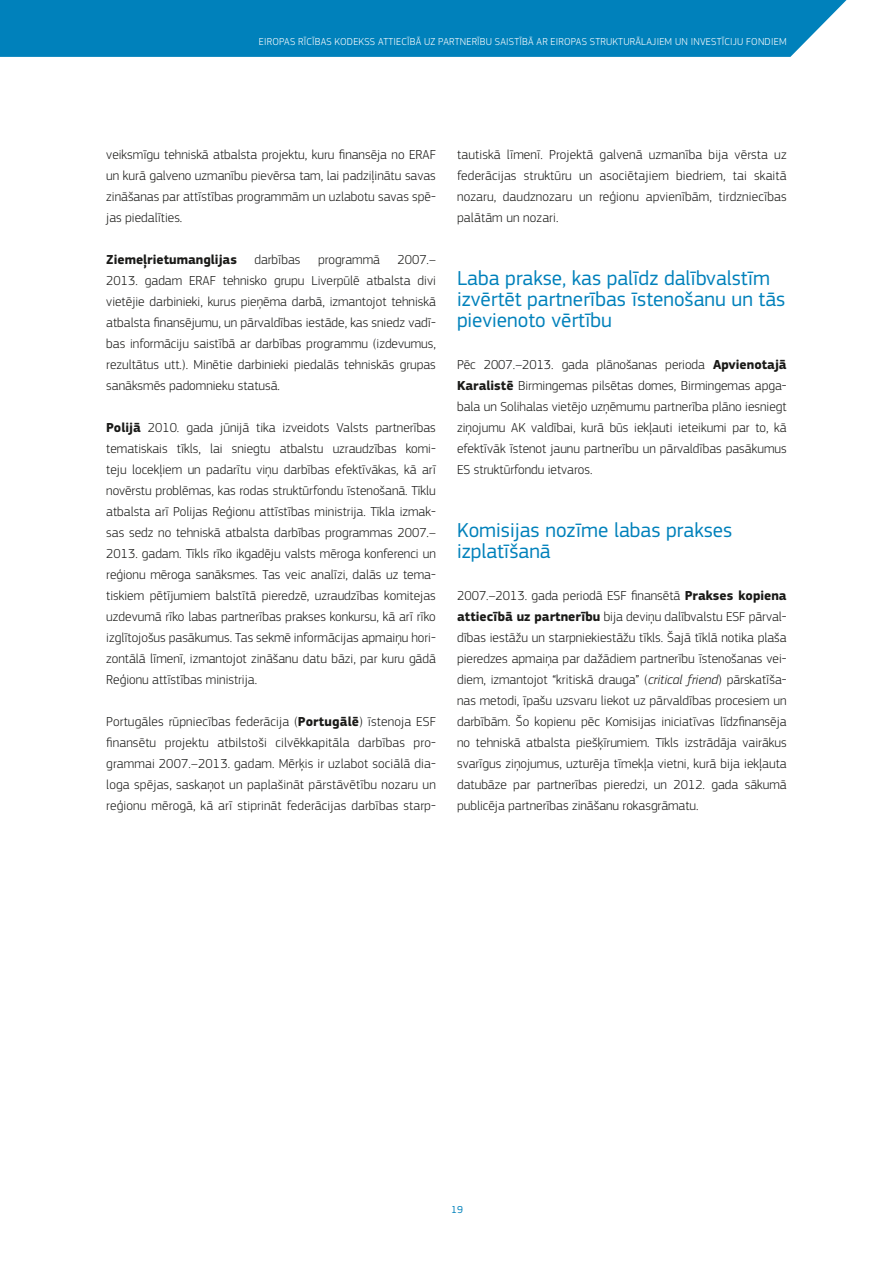
<style>
.page{position:relative;width:893px;height:1263px;background:#fff}
.page>*{position:absolute;margin:0;border:0;box-sizing:border-box;transform-origin:0 0}
.Heading_2{font:21px/21px "EC Square Sans Pro";color:#0081bb}
.Body{font:300 13.5px/21px "EC Square Sans Pro";color:#1a1a18;text-align:justify}
.Body-2{font:700 13.5px "EC Square Sans Pro";color:#1a1a18}
.t1{font:300 10.5px "EC Square Sans Pro";letter-spacing:.02em;color:#fff}
.t2{font:10.5px "EC Square Sans Pro";color:#0081bb}
.s1{font-weight:700}
.s2{font-style:italic}
</style>
<div class="page">
<div style="left:0;top:0;width:847px;height:57px;background:#0081bb"></div>
<p class="t1" style="left:259px;top:35px;width:529px">EIROPAS RĪCĪBAS KODEKSS ATTIECĪBĀ UZ PARTNERĪBU SAISTĪBĀ AR EIROPAS STRUKTURĀLAJIEM UN INVESTĪCIJU FONDIEM</p>
<p class="Body" style="left:106px;top:144px;width:331px">veiksmīgu tehniskā atbalsta projektu, kuru finansēja no ERAF un kurā galveno uzmanību pievērsa tam, lai padziļinātu savas zināšanas par attīstības programmām un uzlabotu savas spē&shy;jas piedalīties.</p>
<p class="Body-2" style="left:106px;top:251px;width:132px">Ziemeļrietumanglijas</p>
<p class="Body" style="left:254px;top:249px;width:47px">darbības</p>
<p class="Body" style="left:318px;top:249px;width:63px">programmā</p>
<p class="Body" style="left:106px;top:249px;width:331px;text-indent:291px">2007.– 2013. gadam ERAF tehnisko grupu Liverpūlē atbalsta divi vietējie darbinieki, kurus pieņēma darbā, izmantojot tehniskā atbalsta finansējumu, un pārvaldības iestāde, kas sniedz vadī&shy;bas informāciju saistībā ar darbības programmu (izdevumus, rezultātus utt.). Minētie darbinieki piedalās tehniskās grupas sanāksmēs padomnieku statusā.</p>
<p class="Body" style="left:106px;top:417px;width:331px"><span class="s1">Polijā</span> 2010. gada jūnijā tika izveidots Valsts partnerības tematiskais tīkls, lai sniegtu atbalstu uzraudzības komi&shy;teju locekļiem un padarītu viņu darbības efektīvākas, kā arī novērstu problēmas, kas rodas struktūrfondu īstenošanā. Tīklu atbalsta arī Polijas Reģionu attīstības ministrija. Tīkla izmak&shy;sas sedz no tehniskā atbalsta darbības programmas 2007.– 2013. gadam. Tīkls rīko ikgadēju valsts mēroga konferenci un reģionu mēroga sanāksmes. Tas veic analīzi, dalās uz tema&shy;tiskiem pētījumiem balstītā pieredzē, uzraudzības komitejas uzdevumā rīko labas partnerības prakses konkursu, kā arī rīko izglītojošus pasākumus. Tas sekmē informācijas apmaiņu hori&shy;zontālā līmenī, izmantojot zināšanu datu bāzi, par kuru gādā Reģionu attīstības ministrija.</p>
<p class="Body" style="left:106px;top:711px;width:331px">Portugāles rūpniecības federācija (<span class="s1">Portugālē</span>) īstenoja ESF finansētu projektu atbilstoši cilvēkkapitāla darbības pro&shy;grammai 2007.–2013. gadam. Mērķis ir uzlabot sociālā dia&shy;loga spējas, saskaņot un paplašināt pārstāvētību nozaru un reģionu mērogā, kā arī stiprināt federācijas darbības starp-</p>
<p class="Body" style="left:457px;top:144px;width:331px">tautiskā līmenī. Projektā galvenā uzmanība bija vērsta uz federācijas struktūru un asociētajiem biedriem, tai skaitā nozaru, daudznozaru un reģionu apvienībām, tirdzniecības palātām un nozari.</p>
<p class="Heading_2" style="left:457px;top:268px;width:330px">Laba prakse, kas palīdz dalībvalstīm izvērtēt partnerības īstenošanu un tās pievienoto vērtību</p>
<p class="Body" style="left:457px;top:354px;width:331px">Pēc 2007.–2013. gada plānošanas perioda <span class="s1">Apvienotajā Karalistē</span> Birmingemas pilsētas domes, Birmingemas apga&shy;bala un Solihalas vietējo uzņēmumu partnerība plāno iesniegt ziņojumu AK valdībai, kurā būs iekļauti ieteikumi par to, kā efektīvāk īstenot jaunu partnerību un pārvaldības pasākumus ES struktūrfondu ietvaros.</p>
<p class="Heading_2" style="left:457px;top:520px;width:277px">Komisijas nozīme labas prakses izplatīšanā</p>
<p class="Body" style="left:457px;top:585px;width:331px">2007.–2013. gada periodā ESF finansētā <span class="s1">Prakses kopiena attiecībā uz partnerību</span> bija deviņu dalībvalstu ESF pārval&shy;dības iestāžu un starpniekiestāžu tīkls. Šajā tīklā notika plaša pieredzes apmaiņa par dažādiem partnerību īstenošanas vei&shy;diem, izmantojot “kritiskā drauga” (<span class="s2">critical friend</span>) pārskatīša&shy;nas metodi, īpašu uzsvaru liekot uz pārvaldības procesiem un darbībām. Šo kopienu pēc Komisijas iniciatīvas līdzfinansēja no tehniskā atbalsta piešķīrumiem. Tīkls izstrādāja vairākus svarīgus ziņojumus, uzturēja tīmekļa vietni, kurā bija iekļauta datubāze par partnerības pieredzi, un 2012. gada sākumā publicēja partnerības zināšanu rokasgrāmatu.</p>
<p class="t2" style="left:451px;top:1203px;width:13px">19</p>
</div>
